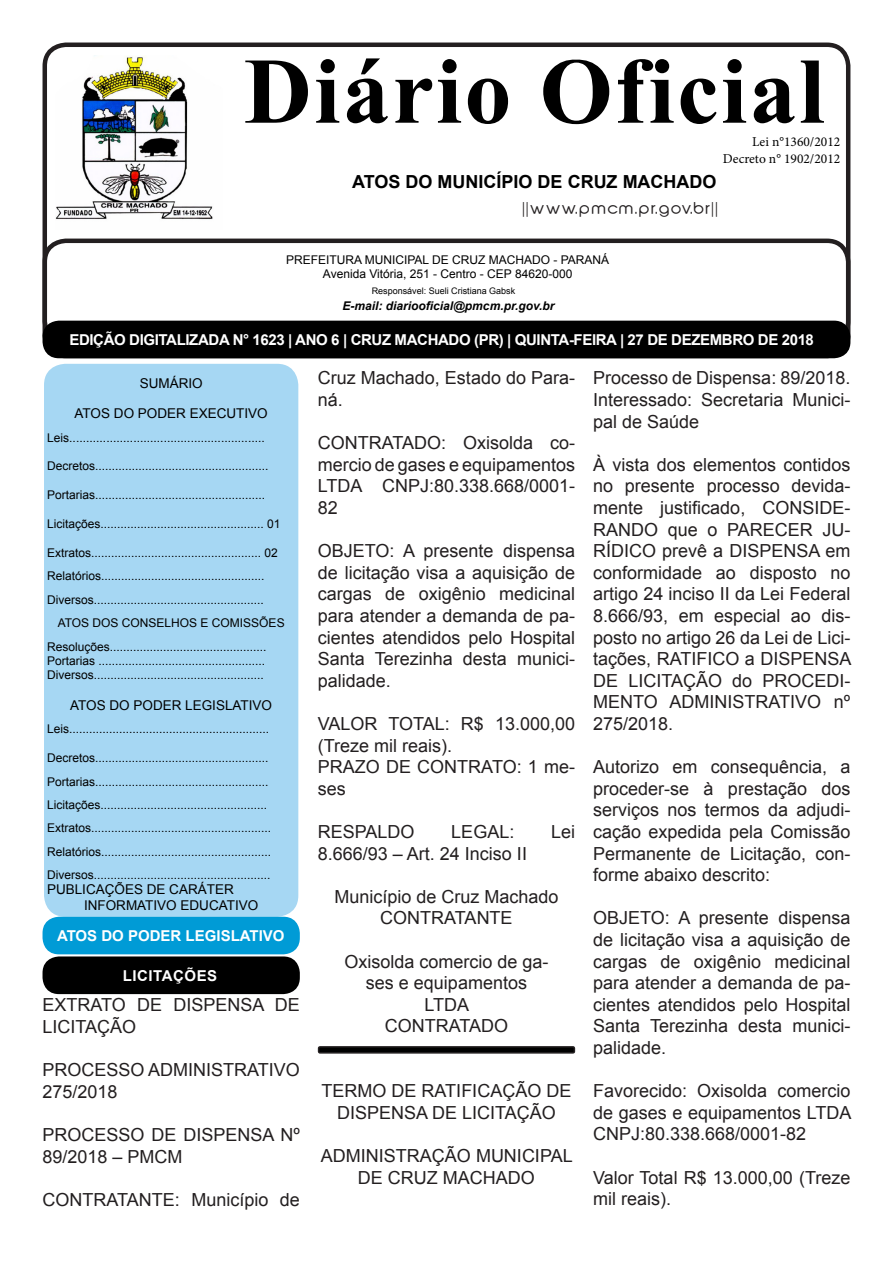
<style>
.page{position:relative;width:893px;height:1263px;background:#fff}
.page>*{position:absolute;margin:0;border:0;box-sizing:border-box;transform-origin:0 0}
.t1{font:700 93.9px "Times New Roman";letter-spacing:.025em;color:#000}
.t2{font:18px/21.6px "Arial";color:#231f20}
.t3{font:700 18px "Arial";color:#000}
.t4{font:700 15px "Arial";letter-spacing:-.025em;color:#fff}
.t5{font:700 15px "Arial";color:#fff}
.t6{font:15px "Abeatby Kai";letter-spacing:.1em;color:#231f20;scale:1.06 1}
.t7{font:700 15px "Arial";letter-spacing:.035em;color:#fff}
.t8{font:13.5px "Arial";color:#000}
.t9{font:13.5px "Minion Pro";color:#000}
.t10{font:12px "Arial";color:#000}
.t11{font:italic 700 12px "Arial";color:#000}
.t12{font:9px "Arial";color:#000}
</style>
<div class="page">
<div style="left:43px;top:43px;width:807px;height:301px;border:4px solid #231f20;border-radius:21px"></div>
<div style="left:43px;top:239px;width:807px;height:119px;border:4px solid #231f20;border-radius:21px"></div>
<div style="left:44px;top:364px;width:254px;height:553px;background:#a6d7f3;border-radius:21px"></div>
<div style="left:43px;top:321px;width:807px;height:37px;background:#000;border-radius:16px"></div>
<img style="left:55px;top:55px;width:158px;height:165px">
<div style="left:43px;top:917px;width:257px;height:37px;background:#009bd6;border-radius:16px"></div>
<div style="left:43px;top:956px;width:257px;height:38px;background:#000;border-radius:16px"></div>
<div style="left:319px;top:1047px;width:255px;height:6px;background:#000;border-radius:2px"></div>
<div style="left:318px;top:1046px;width:257px;height:7px;border:2px solid #231f20;border-radius:2px"></div>
<p class="t1" style="left:244px;top:24px;width:582px">Diário Oficial</p>
<p class="t9" style="left:752px;top:133px;width:90px">Lei n°1360/2012</p>
<p class="t9" style="left:723px;top:149px;width:119px">Decreto n° 1902/2012</p>
<p class="t3" style="left:352px;top:169px;width:366px">ATOS DO MUNICÍPIO DE CRUZ MACHADO</p>
<p class="t6" style="left:523px;top:202px;width:186px">||www.pmcm.pr.gov.br||</p>
<p class="t10" style="left:286px;top:251px;width:325px">PREFEITURA MUNICIPAL DE CRUZ MACHADO - PARANÁ</p>
<p class="t10" style="left:323px;top:266px;width:251px">Avenida Vitória, 251 - Centro - CEP 84620-000</p>
<p class="t11" style="left:343px;top:298px;width:213px">E-mail: diariooficial@pmcm.pr.gov.br</p>
<p class="t4" style="left:69px;top:329px;width:746px">EDIÇÃO DIGITALIZADA N° 1623 | ANO 6 | CRUZ MACHADO (PR) | QUINTA-FEIRA | 27 DE DEZEMBRO DE 2018</p>
<p class="t8" style="left:140px;top:374px;width:65px">SUMÁRIO</p>
<p class="t8" style="left:75px;top:404px;width:195px">ATOS DO PODER EXECUTIVO</p>
<p class="t10" style="left:47px;top:429px;width:219px">Leis..........................................................</p>
<p class="t10" style="left:47px;top:458px;width:223px">Decretos....................................................</p>
<p class="t10" style="left:47px;top:487px;width:220px">Portarias...................................................</p>
<p class="t10" style="left:47px;top:516px;width:235px">Licitações................................................. 01</p>
<p class="t10" style="left:47px;top:544px;width:232px">Extratos................................................... 02</p>
<p class="t10" style="left:47px;top:568px;width:219px">Relatórios.................................................</p>
<p class="t10" style="left:47px;top:591px;width:218px">Diversos...................................................</p>
<p class="t10" style="left:58px;top:615px;width:228px">ATOS DOS CONSELHOS E COMISSÕES</p>
<p class="t10" style="left:47px;top:638px;width:221px">Resoluções...............................................</p>
<p class="t10" style="left:47px;top:652px;width:220px">Portarias ..................................................</p>
<p class="t10" style="left:47px;top:667px;width:218px">Diversos...................................................</p>
<p class="t8" style="left:70px;top:696px;width:203px">ATOS DO PODER LEGISLATIVO</p>
<p class="t10" style="left:47px;top:721px;width:224px">Leis............................................................</p>
<p class="t10" style="left:47px;top:750px;width:223px">Decretos....................................................</p>
<p class="t10" style="left:47px;top:773px;width:223px">Portarias....................................................</p>
<p class="t10" style="left:47px;top:796px;width:222px">Licitações..................................................</p>
<p class="t10" style="left:47px;top:820px;width:226px">Extratos......................................................</p>
<p class="t10" style="left:47px;top:843px;width:226px">Relatórios...................................................</p>
<p class="t10" style="left:47px;top:867px;width:225px">Diversos.....................................................</p>
<p class="t8" style="left:47px;top:880px;width:188px">PUBLICAÇÕES DE CARÁTER</p>
<p class="t8" style="left:84px;top:896px;width:176px">INFORMATIVO EDUCATIVO</p>
<p class="t12" style="left:372px;top:284px;width:145px">Responsável: Sueli Cristiana Gabsk</p>
<p class="t2" style="left:318px;top:367px;width:259px">Cruz Machado, Estado do Para&shy;ná.</p>
<p class="t2" style="left:318px;top:432px;width:259px;text-align:justify">CONTRATADO: Oxisolda co&shy;mercio de gases e equipamentos LTDA CNPJ:80.338.668/0001- 82</p>
<p class="t2" style="left:318px;top:540px;width:259px;text-align:justify">OBJETO: A presente dispensa de licitação visa a aquisição de cargas de oxigênio medicinal para atender a demanda de pa&shy;cientes atendidos pelo Hospital Santa Terezinha desta munici&shy;palidade.</p>
<p class="t2" style="left:318px;top:713px;width:259px">VALOR TOTAL: R$ 13.000,00 (Treze mil reais).</p>
<p class="t2" style="left:318px;top:756px;width:259px">PRAZO DE CONTRATO: 1 me&shy;ses</p>
<p class="t2" style="left:318px;top:821px;width:98px">RESPALDO</p>
<p class="t2" style="left:451px;top:821px;width:65px">LEGAL:</p>
<p class="t2" style="left:551px;top:821px;width:26px">Lei</p>
<p class="t2" style="left:318px;top:842px;width:211px">8.666/93 – Art. 24 Inciso II</p>
<p class="t2" style="left:334px;top:885px;width:226px">Município de Cruz Machado</p>
<p class="t2" style="left:380px;top:907px;width:134px">CONTRATANTE</p>
<p class="t2" style="left:344px;top:950px;width:206px;text-align:center">Oxisolda comercio de ga&shy;ses e equipamentos<br>LTDA</p>
<p class="t2" style="left:385px;top:1015px;width:125px">CONTRATADO</p>
<p class="t2" style="left:593px;top:367px;width:259px">Processo de Dispensa: 89/2018.</p>
<p class="t2" style="left:593px;top:389px;width:259px">Interessado: Secretaria Munici&shy;pal de Saúde</p>
<p class="t2" style="left:593px;top:453px;width:260px;text-align:justify">À vista dos elementos contidos no presente processo devida&shy;mente justificado, CONSIDE-RANDO que o PARECER JU-RÍDICO prevê a DISPENSA em conformidade ao disposto no artigo 24 inciso II da Lei Federal 8.666/93, em especial ao dis&shy;posto no artigo 26 da Lei de Lici&shy;tações, RATIFICO a DISPENSA DE LICITAÇÃO do PROCEDI-MENTO ADMINISTRATIVO nº 275/2018.</p>
<p class="t2" style="left:593px;top:756px;width:259px;text-align:justify">Autorizo em consequência, a proceder-se à prestação dos serviços nos termos da adjudi&shy;cação expedida pela Comissão Permanente de Licitação, con&shy;forme abaixo descrito:</p>
<p class="t2" style="left:593px;top:907px;width:259px;text-align:justify">OBJETO: A presente dispensa de licitação visa a aquisição de cargas de oxigênio medicinal para atender a demanda de pa&shy;cientes atendidos pelo Hospital Santa Terezinha desta munici&shy;palidade.</p>
<p class="t2" style="left:593px;top:1080px;width:260px;text-align:justify">Favorecido: Oxisolda comercio de gases e equipamentos LTDA CNPJ:80.338.668/0001-82</p>
<p class="t2" style="left:593px;top:1166px;width:259px">Valor Total R$ 13.000,00 (Treze mil reais).</p>
<p class="t5" style="left:57px;top:925px;width:229px">ATOS DO PODER LEGISLATIVO</p>
<p class="t7" style="left:123px;top:965px;width:96px">LICITAÇÕES</p>
<p class="t2" style="left:43px;top:994px;width:259px">EXTRATO DE DISPENSA DE<br>LICITAÇÃO</p>
<p class="t2" style="left:43px;top:1059px;width:259px">PROCESSO ADMINISTRATIVO<br>275/2018</p>
<p class="t2" style="left:43px;top:1124px;width:259px">PROCESSO DE DISPENSA Nº<br>89/2018 – PMCM</p>
<p class="t2" style="left:43px;top:1188px;width:259px">CONTRATANTE: Município de</p>
<p class="t2" style="left:322px;top:1080px;width:251px;text-align:center">TERMO DE RATIFICAÇÃO DE<br>DISPENSA DE LICITAÇÃO</p>
<p class="t2" style="left:321px;top:1145px;width:253px;text-align:center">ADMINISTRAÇÃO MUNICIPAL<br>DE CRUZ MACHADO</p>
</div>
